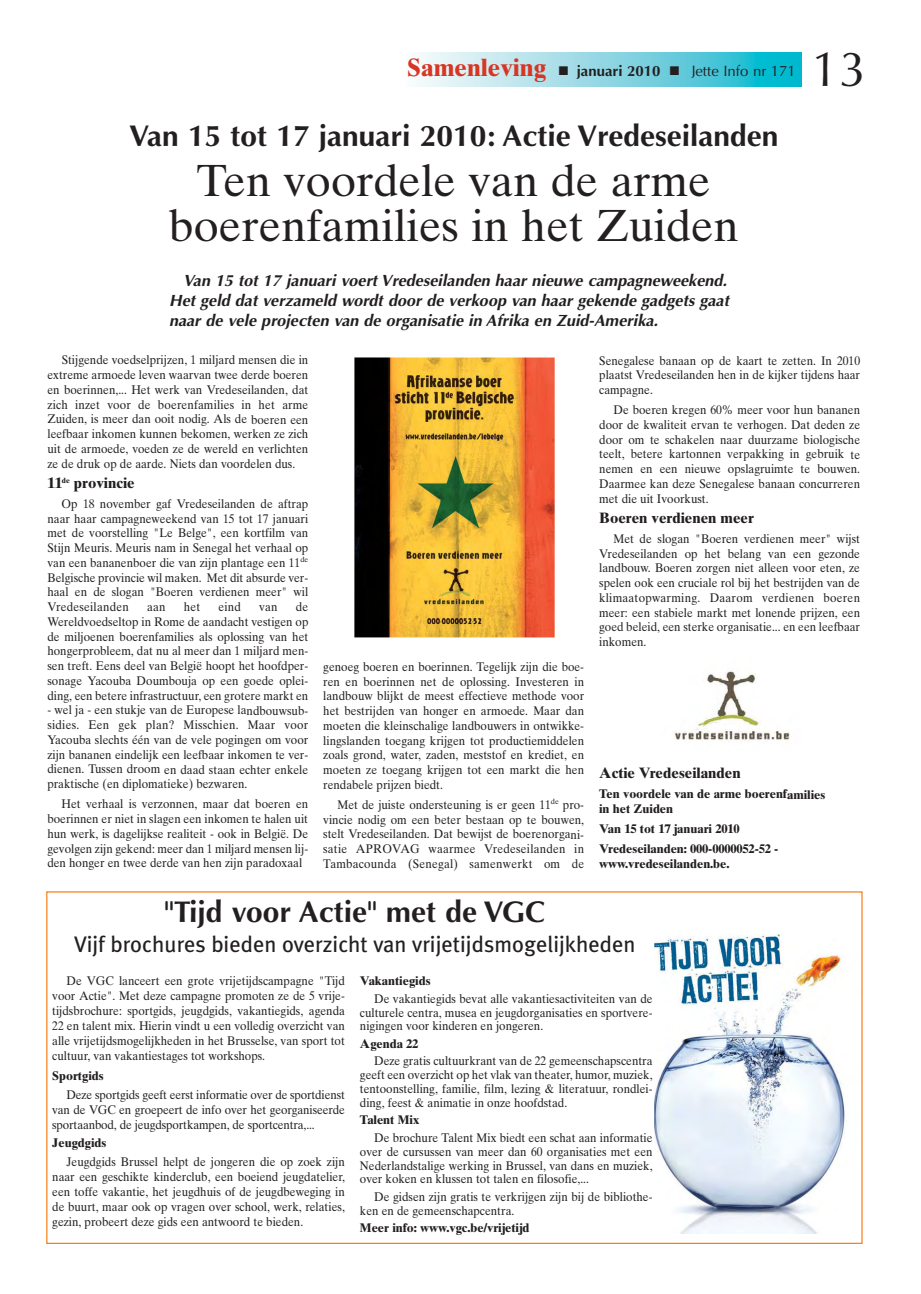
<style>
.page{position:relative;width:921px;height:1294px;background:#fff}
.page>*{position:absolute;margin:0;border:0;box-sizing:border-box;transform-origin:0 0}
.t1{font:49.25px "Optima";color:#231f20}
.t2{font:45px/45px "Times Ten";color:#231f20;text-align:center}
.t3{font:700 30px "Optima";color:#231f20}
.t4{font:22.5px "Meta Plus";color:#231f20}
.t5{font:italic 700 16.25px/20px "Optima";color:#231f20}
.t6{font:700 15px "Times Ten";color:#231f20}
.t7{font:15px "Optima";color:#231f20}
.t8{font:12.5px/14.8px "Times Ten";color:#231f20;text-align:justify;scale:.93 1}
.t9{font:700 12.5px/14.8px "Times Ten";color:#231f20}
.s1{font-family:"Times Ten";font-weight:700;font-size:25px;color:#d83523}
.s2{font-weight:700}
</style>
<div class="page">
<img style="left:674px;top:671px;width:116px;height:71px">
<svg style="left:418px;top:53px;width:383px;height:34px;background:#84d6e2"></svg>
<img style="left:654px;top:934px;width:191px;height:299px">
<img style="left:354px;top:357px;width:201px;height:280px">
<p class="t7" style="left:407px;top:65px;width:390px"><span class="s1">Samenleving</span> ■ <span class="s2">januari 2010</span> ■ Jette Info nr 171</p>
<h1 class="t1" style="left:811px;top:49px;width:56px">13</h1>
<h3 class="t3" style="left:129px;top:123px;width:651px">Van 15 tot 17 januari 2010: Actie Vredeseilanden</h3>
<h2 class="t2" style="left:169px;top:163px;width:571px">Ten voordele van de arme boerenfamilies in het Zuiden</h2>
<h3 class="t5" style="left:169px;top:272px;width:565px;text-indent:14px">Van 15 tot 17 januari voertVredeseilanden haar nieuwe campagneweekend.<br>Het geld dat verzameld wordt door de verkoop van haar gekende gadgets gaat naar de vele projecten van de organisatie in Afrika en Zuid-Amerika.</h3>
<p class="t8" style="left:47px;top:354px;width:282px;text-indent:14px">Stijgende voedselprijzen, 1 miljard mensen die in extreme armoede leven waarvan twee derde boeren en boerinnen,... Het werk van Vredeseilanden, dat zich inzet voor de boerenfamilies in het arme Zuiden, is meer dan ooit nodig. Als de boeren een leefbaar inkomen kunnen bekomen, werken ze zich uit de armoede, voeden ze de wereld en verlichten ze de druk op de aarde. Niets dan voordelen dus.</p>
<p class="t6" style="left:47px;top:477px;width:89px">11<sup>de</sup> provincie</p>
<p class="t8" style="left:47px;top:497px;width:282px;text-indent:14px">Op 18 november gaf Vredeseilanden de aftrap naar haar campagneweekend van 15 tot 17 januari met de voorstelling "Le Belge", een kortfilm van Stijn Meuris. Meuris nam in Senegal het verhaal op van een bananenboer die van zijn plantage een 11<sup>de </sup>Belgische provincie wil maken. Met dit absurde ver&shy;haal en de slogan "Boeren verdienen meer" wil Vredeseilanden</p>
<p class="t8" style="left:147px;top:601px;width:21px">aan</p>
<p class="t8" style="left:184px;top:601px;width:19px">het</p>
<p class="t8" style="left:218px;top:601px;width:26px">eind</p>
<p class="t8" style="left:259px;top:601px;width:21px">van</p>
<p class="t8" style="left:47px;top:601px;width:282px;text-indent:248px">de Wereldvoedseltop in Rome de aandacht vestigen op de miljoenen boerenfamilies als oplossing van het hongerprobleem, dat nu al meer dan 1 miljard men&shy;sen treft. Eens deel van België hoopt het hoofdper&shy;sonage Yacouba Doumbouja op een goede oplei&shy;ding, een betere infrastructuur, een grotere markt en</p>
<p class="t8" style="left:47px;top:704px;width:282px">- wel ja - een stukje van de Europese landbouwsub&shy;sidies. Een gek plan? Misschien. Maar voor Yacouba slechts één van de vele pogingen om voor zijn bananen eindelijk een leefbaar inkomen te ver&shy;dienen. Tussen droom en daad staan echter enkele praktische (en diplomatieke) bezwaren.</p>
<p class="t8" style="left:47px;top:798px;width:282px;text-indent:14px">Het verhaal is verzonnen, maar dat boeren en boerinnen er niet in slagen een inkomen te halen uit hun werk, is dagelijkse realiteit - ook in België. De gevolgen zijn gekend: meer dan 1 miljard mensen lij&shy;den honger en twee derde van hen zijn paradoxaal</p>
<p class="t8" style="left:323px;top:660px;width:282px">genoeg boeren en boerinnen. Tegelijk zijn die boe&shy;ren en boerinnen net de oplossing. Investeren in landbouw blijkt de meest effectieve methode voor het bestrijden van honger en armoede. Maar dan moeten die kleinschalige landbouwers in ontwikke&shy;lingslanden toegang krijgen tot productiemiddelen zoals grond, water, zaden, meststof en krediet, en moeten ze toegang krijgen tot een markt die hen rendabele prijzen biedt.</p>
<p class="t8" style="left:323px;top:798px;width:282px;text-indent:14px">Met de juiste ondersteuning is er geen 11<sup>de</sup> pro&shy;vincie nodig om een beter bestaan op te bouwen, stelt Vredeseilanden. Dat bewijst de boerenorgani&shy;satie APROVAG waarmee Vredeseilanden in Tambacounda (Senegal) samenwerkt om de</p>
<p class="t8" style="left:599px;top:354px;width:282px">Senegalese banaan op de kaart te zetten. In 2010 plaatst Vredeseilanden hen in de kijker tijdens haar campagne.</p>
<p class="t8" style="left:599px;top:404px;width:282px;text-indent:14px">De boeren kregen 60% meer voor hun bananen door de kwaliteit ervan te verhogen. Dat deden ze door om te schakelen naar duurzame biologische teelt, betere kartonnen verpakking in gebruik te nemen en een nieuwe opslagruimte te bouwen.<br>Daarmee kan deze Senegalese banaan concurreren met die uit Ivoorkust.</p>
<p class="t6" style="left:599px;top:512px;width:156px">Boeren verdienen meer</p>
<p class="t8" style="left:599px;top:532px;width:282px;text-indent:14px">Met de slogan "Boeren verdienen meer" wijst Vredeseilanden op het belang van een gezonde landbouw. Boeren zorgen niet alleen voor eten, ze spelen ook een cruciale rol bij het bestrijden van de klimaatopwarming. Daarom verdienen boeren meer: een stabiele markt met lonende prijzen, een goed beleid, een sterke organisatie... en een leefbaar inkomen.</p>
<p class="t6" style="left:599px;top:767px;width:143px">Actie Vredeseilanden</p>
<p class="t9" style="left:599px;top:788px;width:228px">Ten voordele van de arme boerenfamilies in het Zuiden</p>
<p class="t9" style="left:599px;top:820px;width:181px;line-height:20.1px">Van 15 tot 17 januari 2010<br>Vredeseilanden: 000-0000052-52 -</p>
<p class="t9" style="left:599px;top:857px;width:132px">www.vredeseilanden.be.</p>
<h3 class="t3" style="left:164px;top:899px;width:383px">"Tijd voor Actie" met de VGC</h3>
<h3 class="t4" style="left:74px;top:933px;width:563px">Vijf brochures bieden overzicht van vrijetijdsmogelijkheden</h3>
<p class="t8" style="left:52px;top:974px;width:316px;text-indent:14px">De VGC lanceert een grote vrijetijdscampagne "Tijd voor Actie". Met deze campagne promoten ze de 5 vrije&shy;tijdsbrochure: sportgids, jeugdgids, vakantiegids, agenda 22 en talent mix. Hierin vindt u een volledig overzicht van alle vrijetijdsmogelijkheden in het Brusselse, van sport tot cultuur, van vakantiestages tot workshops.</p>
<p class="t9" style="left:52px;top:1069px;width:53px">Sportgids</p>
<p class="t8" style="left:52px;top:1088px;width:316px;text-indent:14px">Deze sportgids geeft eerst informatie over de sportdienst van de VGC en groepeert de info over het georganiseerde sportaanbod, de jeugdsportkampen, de sportcentra,...</p>
<p class="t9" style="left:52px;top:1136px;width:56px">Jeugdgids</p>
<p class="t8" style="left:52px;top:1155px;width:316px;text-indent:14px">Jeugdgids Brussel helpt de jongeren die op zoek zijn naar een geschikte kinderclub, een boeiend jeugdatelier, een toffe vakantie, het jeugdhuis of de jeugdbeweging in de buurt, maar ook op vragen over school, werk, relaties, gezin, probeert deze gids een antwoord te bieden.</p>
<p class="t9" style="left:360px;top:975px;width:72px">Vakantiegids</p>
<p class="t8" style="left:360px;top:992px;width:316px;line-height:13.9px;text-indent:14px">De vakantiegids bevat alle vakantiesactiviteiten van de culturele centra, musea en jeugdorganisaties en sportvere&shy;nigingen voor kinderen en jongeren.</p>
<p class="t9" style="left:360px;top:1037px;width:60px">Agenda 22</p>
<p class="t8" style="left:360px;top:1055px;width:316px;line-height:13.9px;text-indent:14px">Deze gratis cultuurkrant van de 22 gemeenschapscentra geeft een overzicht op het vlak van theater, humor, muziek, tentoonstelling, familie, film, lezing &amp; literatuur, rondlei&shy;ding, feest &amp; animatie in onze hoofdstad.</p>
<p class="t9" style="left:360px;top:1114px;width:61px">Talent Mix</p>
<p class="t8" style="left:360px;top:1131px;width:316px;line-height:13.9px;text-indent:14px">De brochure Talent Mix biedt een schat aan informatie over de cursussen van meer dan 60 organisaties met een Nederlandstalige werking in Brussel, van dans en muziek, over koken en klussen tot talen en filosofie,...</p>
<p class="t8" style="left:360px;top:1190px;width:316px;line-height:13.9px;text-indent:14px">De gidsen zijn gratis te verkrijgen zijn bij de bibliothe&shy;ken en de gemeenschapcentra.</p>
<p class="t9" style="left:360px;top:1221px;width:171px">Meer info: www.vgc.be/vrijetijd</p>
</div>
